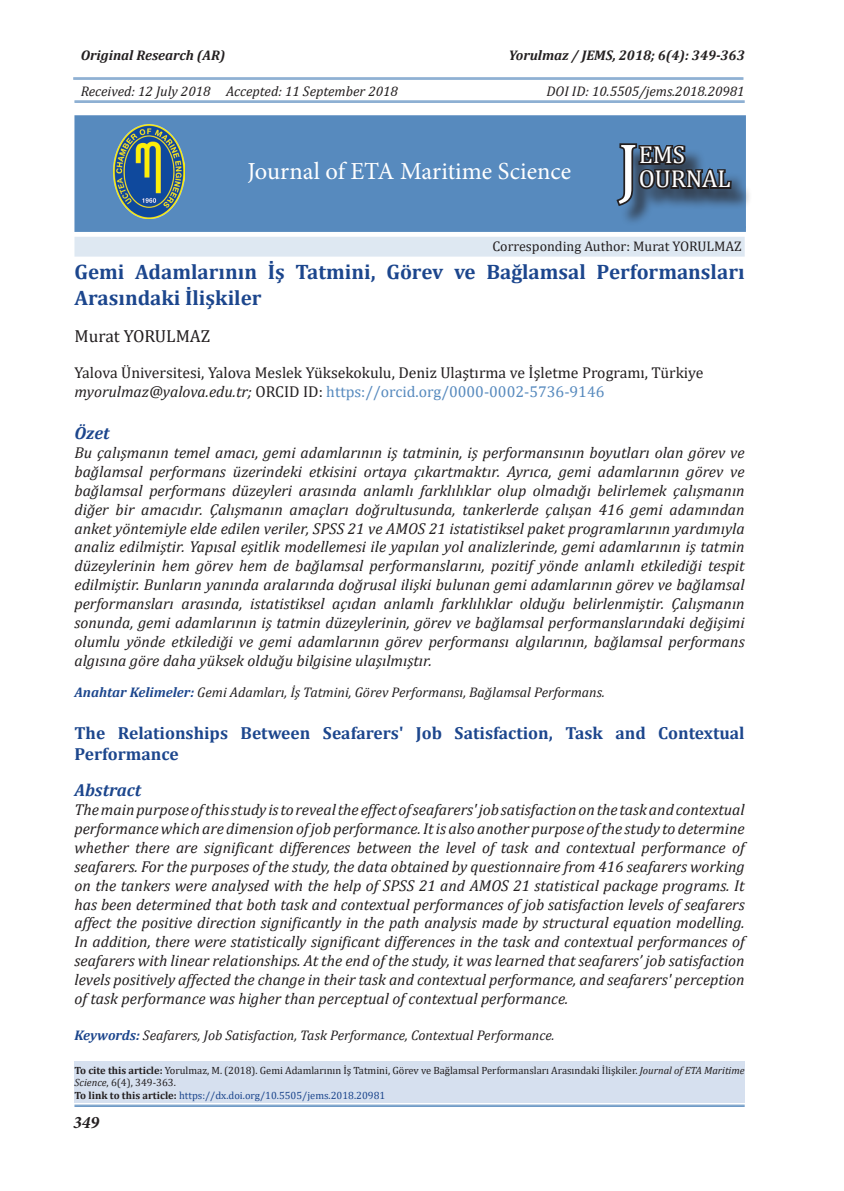
<style>
.page{position:relative;width:844px;height:1191px;background:#fff}
.page>*{position:absolute;margin:0;border:0;box-sizing:border-box;transform-origin:0 0}
.t1{font:68.6px "Cambria";color:#fff}
.t2{font:24.5px "Minion Pro";color:#fff}
.t3{font:24.5px/24.2px "Cambria";color:#fff}
.t4{font:700 21px/25.2px "Cambria";color:#1c468d}
.t5{font:700 17.5px/21px "Cambria";color:#1c468d}
.t6{font:17.5px "Cambria";color:#231f20}
.t7{font:italic 700 17.5px "Cambria";color:#1c468d}
.t8{font:italic 700 17.5px "Minion Pro";color:#231f20}
.t9{font:italic 15.75px/18.9px "Cambria";color:#231f20;text-align:justify}
.t10{font:15.75px/18.9px "Cambria";color:#231f20}
.t11{font:italic 14px "Cambria";color:#231f20}
.t12{font:italic 700 14px "Cambria";color:#231f20}
.t13{font:14px "Cambria";color:#231f20}
.t14{font:10.5px/12.6px "Cambria";color:#231f20}
.s1{font-style:italic}
.s2{color:#578abe}
.s3{font-weight:700;color:#1c468d}
.s4{font-weight:700}
.s5{color:#1c468d}
</style>
<div class="page">
<hr style="left:74px;top:1104px;width:670px;height:1px;background:#578abe">
<hr style="left:74px;top:1106px;width:670px;height:1px;background:#578abe">
<hr style="left:73px;top:78px;width:670px;height:1px;background:#578abe">
<hr style="left:73px;top:79px;width:670px;height:1px;background:#578abe">
<div style="left:74px;top:115px;width:671px;height:117px;background:#578abe;border:2px solid #578abe"></div>
<hr style="left:81px;top:226px;width:664px;height:2px;background:#578abe">
<img style="left:114px;top:124px;width:70px;height:95px">
<div style="left:74px;top:237px;width:670px;height:20px;background:#dee8f2"></div>
<div style="left:620px;top:146px;width:132px;height:81px;background:#231f20;opacity:.75"></div>
<svg style="left:616px;top:143px;width:117px;height:65px"></svg>
<hr style="left:74px;top:101px;width:670px;height:1px;background:#578abe">
<hr style="left:74px;top:102px;width:670px;height:1px;background:#578abe">
<div style="left:74px;top:1061px;width:670px;height:42px;background:#d6e0ef"></div>
<p class="t12" style="left:81px;top:45px;width:146px">Original Research (AR)</p>
<p class="t11" style="left:81px;top:82px;width:318px">Received: 12 July 2018 Accepted: 11 September 2018</p>
<p class="t12" style="left:508px;top:45px;width:237px">Yorulmaz / JEMS, 2018; 6(4): 349-363</p>
<p class="t11" style="left:546px;top:82px;width:199px">DOI ID: 10.5505/jems.2018.20981</p>
<h2 class="t2" style="left:247px;top:155px;width:325px">Journal of ETA Maritime Science</h2>
<h1 class="t1" style="left:617px;top:127px;width:23px">J</h1>
<h2 class="t3" style="left:638px;top:143px;width:93px">EMS<br>OURNAL</h2>
<p class="t13" style="left:492px;top:238px;width:251px">Corresponding Author: Murat YORULMAZ</p>
<h3 class="t4" style="left:74px;top:259px;width:671px">Gemi Adamlarının İş Tatmini, Görev ve Bağlamsal Performansları<br>Arasındaki İlişkiler</h3>
<p class="t6" style="left:74px;top:326px;width:137px">Murat YORULMAZ</p>
<p class="t10" style="left:74px;top:363px;width:630px">Yalova Üniversitesi, Yalova Meslek Yüksekokulu, Deniz Ulaştırma ve İşletme Programı, Türkiye <span class="s1">myorulmaz@yalova.edu.tr;</span> ORCID ID: <span class="s2">https://orcid.org/0000-0002-5736-9146</span></p>
<p class="t7" style="left:74px;top:421px;width:37px">Özet</p>
<p class="t9" style="left:74px;top:442px;width:671px">Bu çalışmanın temel amacı, gemi adamlarının iş tatminin, iş performansının boyutları olan görev ve bağlamsal performans üzerindeki etkisini ortaya çıkartmaktır. Ayrıca, gemi adamlarının görev ve bağlamsal performans düzeyleri arasında anlamlı farklılıklar olup olmadığı belirlemek çalışmanın diğer bir amacıdır. Çalışmanın amaçları doğrultusunda, tankerlerde çalışan 416 gemi adamından anket yöntemiyle elde edilen veriler, SPSS 21 ve AMOS 21 istatistiksel paket programlarının yardımıyla analiz edilmiştir. Yapısal eşitlik modellemesi ile yapılan yol analizlerinde, gemi adamlarının iş tatmin düzeylerinin hem görev hem de bağlamsal performanslarını, pozitif yönde anlamlı etkilediği tespit edilmiştir. Bunların yanında aralarında doğrusal ilişki bulunan gemi adamlarının görev ve bağlamsal performansları arasında, istatistiksel açıdan anlamlı farklılıklar olduğu belirlenmiştir. Çalışmanın sonunda, gemi adamlarının iş tatmin düzeylerinin, görev ve bağlamsal performanslarındaki değişimi olumlu yönde etkilediği ve gemi adamlarının görev performansı algılarının, bağlamsal performans algısına göre daha yüksek olduğu bilgisine ulaşılmıştır.</p>
<p class="t11" style="left:74px;top:682px;width:531px"><span class="s3">Anahtar Kelimeler:</span> Gemi Adamları, İş Tatmini, Görev Performansı, Bağlamsal Performans.</p>
<p class="t5" style="left:74px;top:722px;width:671px">The Relationships Between Seafarers' Job Satisfaction, Task and Contextual<br>Performance</p>
<p class="t7" style="left:74px;top:778px;width:68px">Abstract</p>
<p class="t9" style="left:74px;top:799px;width:671px">The main purpose of this study is to reveal the effect of seafarers' job satisfaction on the task and contextual performance which are dimension of job performance. It is also another purpose of the study to determine whether there are significant differences between the level of task and contextual performance of seafarers. For the purposes of the study, the data obtained by questionnaire from 416 seafarers working on the tankers were analysed with the help of SPSS 21 and AMOS 21 statistical package programs. It has been determined that both task and contextual performances of job satisfaction levels of seafarers affect the positive direction significantly in the path analysis made by structural equation modelling.<br>In addition, there were statistically significant differences in the task and contextual performances of seafarers with linear relationships. At the end of the study, it was learned that seafarers’ job satisfaction levels positively affected the change in their task and contextual performance, and seafarers' perception of task performance was higher than perceptual of contextual performance.</p>
<p class="t11" style="left:74px;top:1025px;width:481px"><span class="s3">Keywords:</span> Seafarers, Job Satisfaction, Task Performance, Contextual Performance.</p>
<p class="t14" style="left:74px;top:1063px;width:671px"><span class="s4">To cite this article:</span> Yorulmaz, M. (2018). Gemi Adamlarının İş Tatmini, Görev ve Bağlamsal Performansları Arasındaki İlişkiler. <span class="s1">Journal of ETA Maritime<br>Science</span>, 6(4), 349-363.<br><span class="s4">To link to this article:</span> <span class="s5">https://dx.doi.org/10.5505/jems.2018.20981</span></p>
<p class="t8" style="left:73px;top:1109px;width:27px">349</p>
</div>
